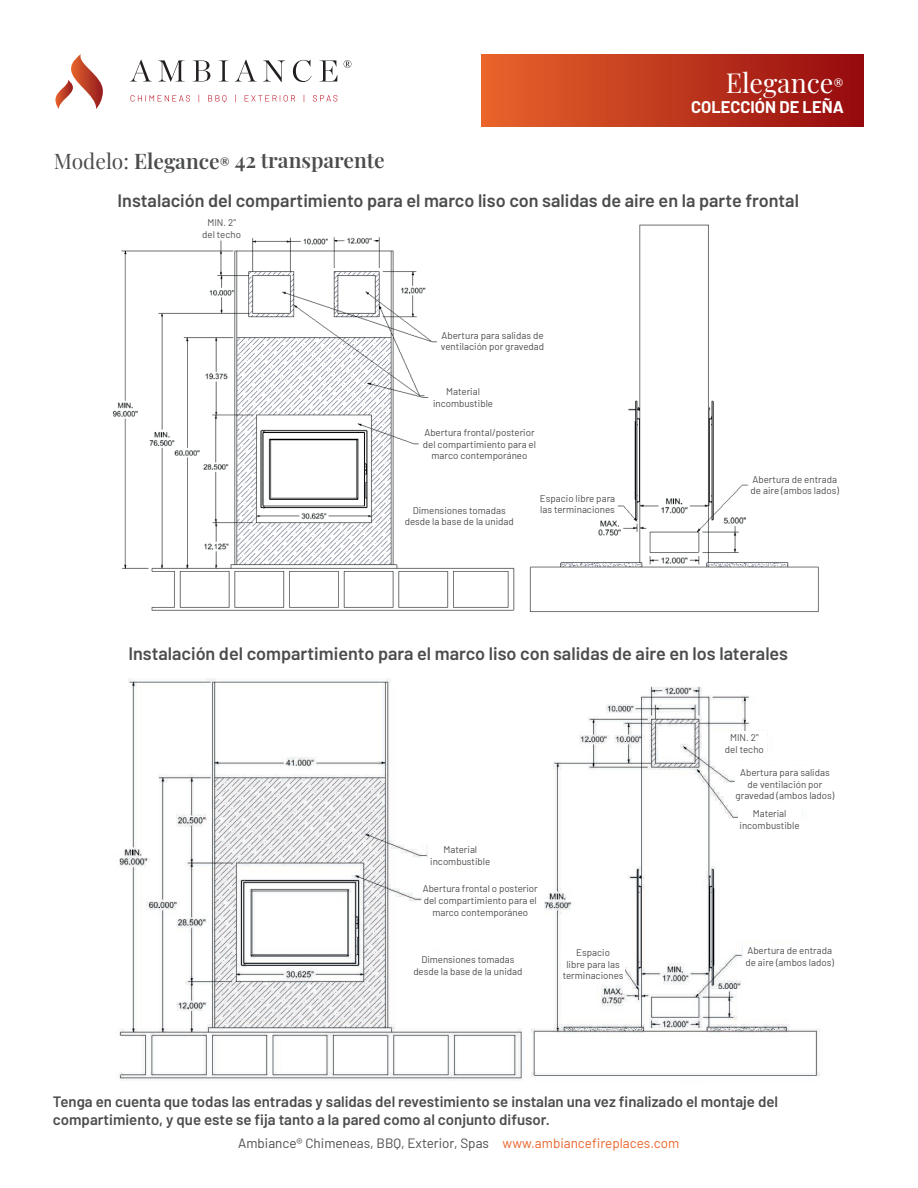
<style>
.page{position:relative;width:918px;height:1188px;background:#fff}
.page>*{position:absolute;margin:0;border:0;box-sizing:border-box;transform-origin:0 0}
.t1{font:27px "Playfair Display";color:#fff}
.t2{font:600 21px "Playfair Display";color:#4b4c4d}
.t3{font:600 18px "Barlow";color:#4b4c4d}
.t4{font:700 16.5px "Barlow";color:#fff}
.t5{font:600 15px/18px "Barlow";color:#4b4c4d}
.t6{font:13.5px "Barlow";color:#4b4c4d}
.t7{font:9.75px/11.7px "Barlow";color:#4b4c4d;text-align:center}
.s1{font-weight:400}
.s2{font-size:15px}
.s3{color:#ea642b}
</style>
<div class="page">
<div style="left:482px;top:54px;width:382px;height:72px;background:linear-gradient(to right,#e8652b,#950a0e)"></div>
<svg style="left:55px;top:54px;width:48px;height:55px"></svg>
<svg style="left:130px;top:60px;width:22px;height:22px"></svg>
<svg style="left:158px;top:60px;width:27px;height:22px"></svg>
<svg style="left:192px;top:60px;width:18px;height:22px"></svg>
<svg style="left:219px;top:60px;width:10px;height:22px"></svg>
<svg style="left:235px;top:60px;width:22px;height:22px"></svg>
<svg style="left:263px;top:60px;width:22px;height:22px"></svg>
<svg style="left:293px;top:60px;width:19px;height:22px"></svg>
<svg style="left:319px;top:60px;width:18px;height:22px"></svg>
<svg style="left:344px;top:60px;width:7px;height:8px"></svg>
<svg style="left:131px;top:95px;width:59px;height:7px"></svg>
<svg style="left:208px;top:95px;width:18px;height:8px"></svg>
<svg style="left:245px;top:95px;width:50px;height:7px"></svg>
<svg style="left:313px;top:95px;width:24px;height:7px"></svg>
<img style="left:112px;top:224px;width:707px;height:388px">
<img style="left:119px;top:679px;width:701px;height:402px">
<div style="left:199px;top:217px;width:46px;height:23px;background:#fff"></div>
<div style="left:438px;top:329px;width:109px;height:24px;background:#fff"></div>
<div style="left:429px;top:386px;width:68px;height:22px;background:#fff"></div>
<div style="left:421px;top:426px;width:117px;height:36px;background:#fff"></div>
<div style="left:400px;top:504px;width:118px;height:35px;background:#fff"></div>
<div style="left:538px;top:492px;width:79px;height:24px;background:#fff"></div>
<div style="left:749px;top:473px;width:91px;height:24px;background:#fff"></div>
<div style="left:429px;top:844px;width:63px;height:23px;background:#fff"></div>
<div style="left:423px;top:882px;width:115px;height:36px;background:#fff"></div>
<div style="left:410px;top:953px;width:115px;height:22px;background:#fff"></div>
<div style="left:562px;top:946px;width:63px;height:33px;background:#fff"></div>
<div style="left:743px;top:944px;width:93px;height:22px;background:#fff"></div>
<div style="left:738px;top:807px;width:63px;height:22px;background:#fff"></div>
<div style="left:735px;top:766px;width:100px;height:33px;background:#fff"></div>
<div style="left:721px;top:732px;width:46px;height:21px;background:#fff"></div>
<h2 class="t2" style="left:54px;top:143px;width:332px"><span class="s1">Modelo:</span> Elegance<span class="s2">®</span> 42 transparente</h2>
<h1 class="t1" style="left:726px;top:62px;width:120px">Elegance<span class="s2">®</span></h1>
<h3 class="t4" style="left:691px;top:95px;width:154px">COLECCIÓN DE LEÑA</h3>
<h3 class="t3" style="left:118px;top:187px;width:683px">Instalación del compartimiento para el marco liso con salidas de aire en la parte frontal</h3>
<p class="t7" style="left:202px;top:216px;width:40px">MIN. 2" del techo</p>
<p class="t7" style="left:441px;top:328px;width:105px;text-align:left">Abertura para salidas de ventilación por gravedad</p>
<p class="t7" style="left:433px;top:385px;width:62px">Material incombustible</p>
<p class="t7" style="left:423px;top:426px;width:115px">Abertura frontal/posterior del compartimiento para el marco contemporáneo</p>
<p class="t7" style="left:405px;top:503px;width:111px">Dimensiones tomadas desde la base de la unidad</p>
<p class="t7" style="left:540px;top:492px;width:77px;text-align:left">Espacio libre para las terminaciones</p>
<p class="t7" style="left:751px;top:473px;width:90px;text-align:left">Abertura de entrada de aire (ambos lados)</p>
<h3 class="t3" style="left:128px;top:641px;width:661px">Instalación del compartimiento para el marco liso con salidas de aire en los laterales</h3>
<p class="t7" style="left:725px;top:731px;width:40px">MIN. 2" del techo</p>
<p class="t7" style="left:736px;top:766px;width:100px">Abertura para salidas de ventilación por gravedad (ambos lados)</p>
<p class="t7" style="left:740px;top:807px;width:62px">Material incombustible</p>
<p class="t7" style="left:430px;top:843px;width:62px">Material incombustible</p>
<p class="t7" style="left:423px;top:882px;width:117px">Abertura frontal o posterior del compartimiento para el marco contemporáneo</p>
<p class="t7" style="left:413px;top:953px;width:111px">Dimensiones tomadas desde la base de la unidad</p>
<p class="t7" style="left:563px;top:946px;width:62px">Espacio<br>libre para las terminaciones</p>
<p class="t7" style="left:746px;top:944px;width:90px;text-align:left">Abertura de entrada de aire (ambos lados)</p>
<h3 class="t5" style="left:53px;top:1092px;width:727px">Tenga en cuenta que todas las entradas y salidas del revestimiento se instalan una vez finalizado el montaje del compartimiento, y que este se fija tanto a la pared como al conjunto difusor.</h3>
<h3 class="t6" style="left:238px;top:1133px;width:443px">Ambiance® Chimeneas, BBQ, Exterior, Spas <span class="s3">www.ambiancefireplaces.com</span></h3>
</div>
